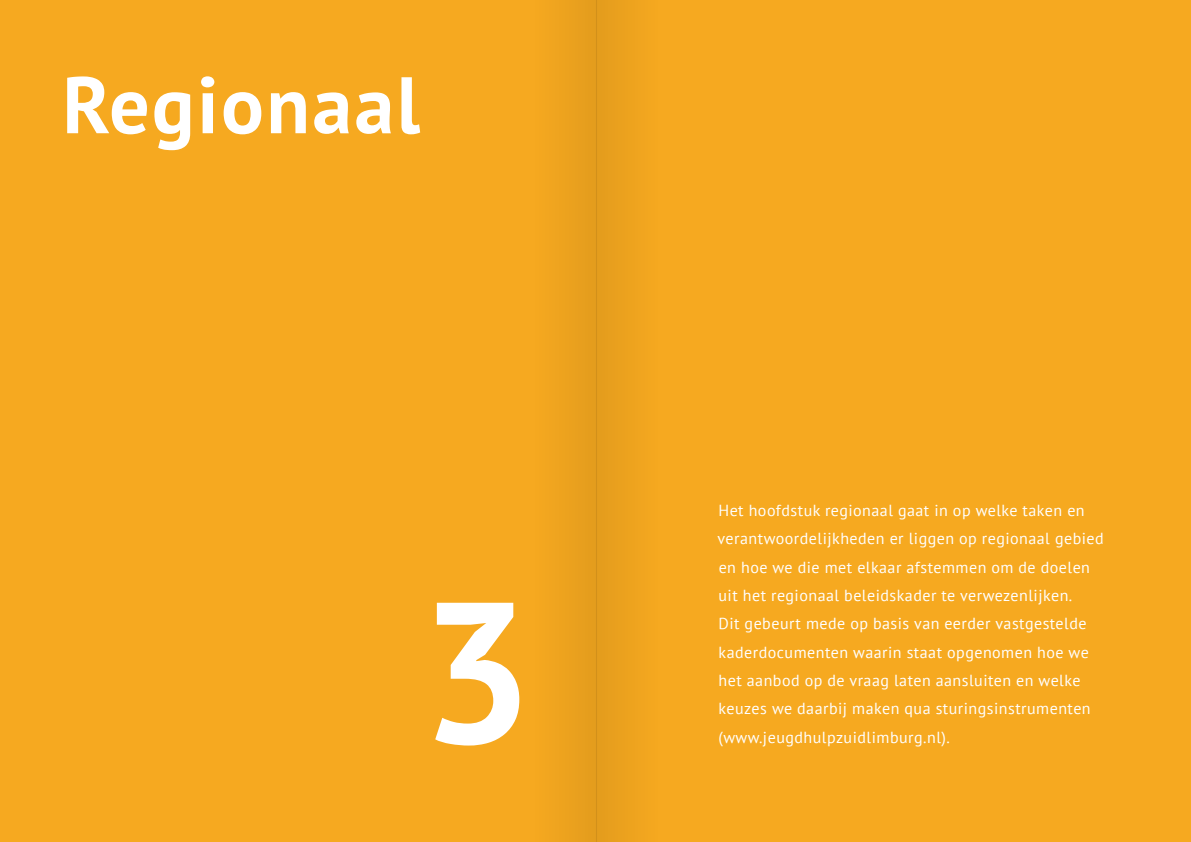
<style>
.page{position:relative;width:1191px;height:842px;background:#f6a920}
.page>*{position:absolute;margin:0;border:0;box-sizing:border-box;transform-origin:0 0}
.t1{font:700 200px "PT Sans";color:#fff}
.t2{font:700 80px "PT Sans";letter-spacing:.03em;color:#fff}
.t3{font:16px/28.4px "PT Sans";letter-spacing:.03em;color:#fff}
</style>
<div class="page">
<div style="left:533px;top:0;width:63px;height:842px;background:#eda31e"></div>
<div style="left:596px;top:0;width:63px;height:842px;background:#eca21e"></div>
<h2 class="t2" style="left:62px;top:52px;width:359px">Regionaal</h2>
<h1 class="t1" style="left:420px;top:539px;width:115px">3</h1>
<p class="t3" style="left:717px;top:496px;width:388px">Het hoofdstuk regionaal gaat in op welke taken en verantwoordelijkheden er liggen op regionaal gebied en hoe we die met elkaar afstemmen om de doelen uit het regionaal beleidskader te verwezenlijken.<br>Dit gebeurt mede op basis van eerder vastgestelde kaderdocumenten waarin staat opgenomen hoe we het aanbod op de vraag laten aansluiten en welke keuzes we daarbij maken qua sturingsinstrumenten (www.jeugdhulpzuidlimburg.nl).</p>
</div>
